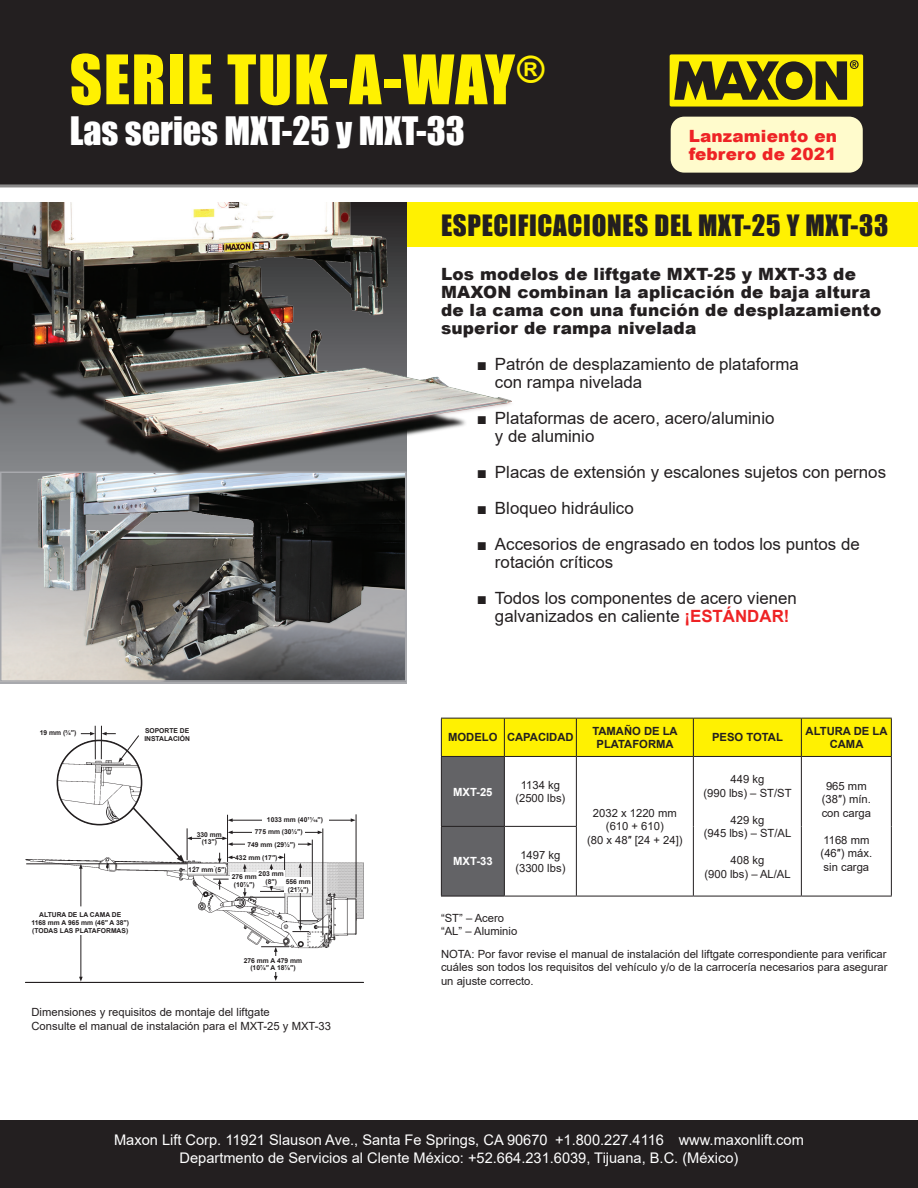
<style>
.page{position:relative;width:918px;height:1188px;background:#fff}
.page>*{position:absolute;margin:0;border:0;box-sizing:border-box;transform-origin:0 0}
.t1{font:63px "Impact";letter-spacing:.025em;color:#fff101}
.t2{font:36px "Impact";color:#fff}
.t3{font:27px "Impact";letter-spacing:.025em;color:#231f20}
.t4{font:16.8px/18px "Arial";color:#231f20}
.t5{font:900 16.8px/18px "Arial";letter-spacing:.01em;color:#231f20}
.t6{font:900 16.8px/18px "Arial";letter-spacing:.01em;color:#ee2325}
.t7{font:14.7px/18px "Arial";color:#fff;text-align:center}
.t8{font:11.25px/13.5px "Arial";color:#231f20;text-align:center}
.t9{font:700 11.25px/13.5px "Arial";color:#231f20;text-align:center}
.t10{font:700 11.25px "Arial";color:#fff}
.t11{font:700 6.75px/7.9px "Arial";color:#231f20;text-align:center}
.s1{font-weight:700;color:#ee2325}
</style>
<div class="page">
<div style="left:0;top:0;width:918px;height:187px;background:#231f20"></div>
<div style="left:670px;top:54px;width:193px;height:53px;background:#fff101;border-radius:2px"></div>
<svg style="left:674px;top:60px;width:185px;height:40px"></svg>
<div style="left:0;top:1120px;width:918px;height:68px;background:#231f20"></div>
<div style="left:400px;top:202px;width:518px;height:46px;background:#fff101"></div>
<svg style="left:442px;top:719px;width:449px;height:177px"></svg>
<hr style="left:441px;top:718px;width:63px;height:1px;background:#231f20">
<hr style="left:441px;top:719px;width:1px;height:37px;background:#231f20">
<hr style="left:504px;top:718px;width:72px;height:1px;background:#231f20">
<hr style="left:504px;top:719px;width:1px;height:37px;background:#231f20">
<hr style="left:576px;top:718px;width:117px;height:1px;background:#231f20">
<hr style="left:576px;top:719px;width:1px;height:37px;background:#231f20">
<hr style="left:693px;top:718px;width:108px;height:1px;background:#231f20">
<hr style="left:693px;top:719px;width:1px;height:37px;background:#231f20">
<hr style="left:801px;top:718px;width:91px;height:1px;background:#231f20">
<hr style="left:801px;top:719px;width:1px;height:37px;background:#231f20">
<hr style="left:891px;top:719px;width:1px;height:37px;background:#231f20">
<hr style="left:441px;top:756px;width:63px;height:1px;background:#231f20">
<hr style="left:441px;top:757px;width:1px;height:69px;background:#231f20">
<hr style="left:441px;top:827px;width:1px;height:69px;background:#231f20">
<hr style="left:504px;top:756px;width:72px;height:1px;background:#231f20">
<hr style="left:504px;top:757px;width:1px;height:69px;background:#231f20">
<hr style="left:504px;top:826px;width:73px;height:1px;background:#231f20">
<hr style="left:504px;top:827px;width:1px;height:69px;background:#231f20">
<hr style="left:504px;top:896px;width:72px;height:1px;background:#231f20">
<hr style="left:576px;top:756px;width:117px;height:1px;background:#231f20">
<hr style="left:576px;top:757px;width:1px;height:69px;background:#231f20">
<hr style="left:693px;top:756px;width:108px;height:1px;background:#231f20">
<hr style="left:693px;top:757px;width:1px;height:69px;background:#231f20">
<hr style="left:801px;top:756px;width:91px;height:1px;background:#231f20">
<hr style="left:801px;top:757px;width:1px;height:69px;background:#231f20">
<hr style="left:891px;top:757px;width:1px;height:69px;background:#231f20">
<hr style="left:576px;top:827px;width:1px;height:69px;background:#231f20">
<hr style="left:693px;top:826px;width:1px;height:70px;background:#231f20">
<hr style="left:801px;top:826px;width:1px;height:70px;background:#231f20">
<hr style="left:891px;top:826px;width:1px;height:70px;background:#231f20">
<hr style="left:576px;top:896px;width:117px;height:1px;background:#231f20">
<hr style="left:693px;top:896px;width:108px;height:1px;background:#231f20">
<hr style="left:801px;top:896px;width:91px;height:1px;background:#231f20">
<hr style="left:441px;top:826px;width:63px;height:1px;background:#231f20">
<hr style="left:441px;top:896px;width:63px;height:1px;background:#231f20">
<div style="left:671px;top:117px;width:192px;height:56px;background:#fffbcc;border-radius:14px"></div>
<img style="left:3px;top:477px;width:400px;height:202px">
<div style="left:0;top:472px;width:406px;height:210px;border:2px solid #a8a9ad"></div>
<img style="left:0;top:203px;width:515px;height:274px">
<img style="left:25px;top:858px;width:339px;height:124px">
<hr style="left:26px;top:864px;width:161px;height:1px;background:#231f20">
<hr style="left:227px;top:815px;width:1px;height:47px;background:#231f20">
<hr style="left:231px;top:820px;width:121px;height:1px;background:#231f20">
<svg style="left:228px;top:818px;width:5px;height:4px"></svg>
<svg style="left:351px;top:818px;width:5px;height:4px"></svg>
<hr style="left:356px;top:814px;width:1px;height:84px;background:#231f20">
<svg style="left:299px;top:863px;width:3px;height:15px"></svg>
<hr style="left:300px;top:890px;width:1px;height:37px;background:#231f20">
<svg style="left:243px;top:864px;width:4px;height:33px"></svg>
<hr style="left:242px;top:897px;width:43px;height:1px;background:#231f20">
<hr style="left:231px;top:832px;width:33px;height:1px;background:#231f20">
<hr style="left:231px;top:844px;width:33px;height:1px;background:#231f20">
<svg style="left:216px;top:831px;width:17px;height:15px"></svg>
<svg style="left:305px;top:831px;width:18px;height:3px"></svg>
<svg style="left:298px;top:842px;width:14px;height:4px"></svg>
<hr style="left:323px;top:828px;width:1px;height:107px;background:#231f20">
<hr style="left:312px;top:840px;width:1px;height:56px;background:#231f20">
<svg style="left:261px;top:946px;width:28px;height:11px"></svg>
<svg style="left:292px;top:926px;width:17px;height:6px"></svg>
<svg style="left:274px;top:972px;width:4px;height:9px"></svg>
<hr style="left:284px;top:854px;width:1px;height:36px;background:#231f20">
<hr style="left:231px;top:857px;width:50px;height:1px;background:#231f20">
<svg style="left:260px;top:856px;width:25px;height:36px"></svg>
<hr style="left:101px;top:726px;width:1px;height:33px;background:#231f20">
<hr style="left:95px;top:726px;width:1px;height:33px;background:#231f20">
<svg style="left:56px;top:732px;width:145px;height:137px"></svg>
<svg style="left:218px;top:853px;width:3px;height:11px"></svg>
<svg style="left:213px;top:879px;width:16px;height:11px"></svg>
<div style="left:253px;top:827px;width:52px;height:10px;background:#fff"></div>
<div style="left:262px;top:815px;width:66px;height:9px;background:#fff"></div>
<div style="left:245px;top:839px;width:53px;height:10px;background:#fff"></div>
<div style="left:235px;top:855px;width:43px;height:5px;background:#fff"></div>
<div style="left:188px;top:867px;width:39px;height:5px;background:#fff"></div>
<div style="left:230px;top:873px;width:28px;height:15px;background:#fff"></div>
<div style="left:257px;top:870px;width:28px;height:15px;background:#fff"></div>
<div style="left:284px;top:878px;width:28px;height:15px;background:#fff"></div>
<div style="left:27px;top:910px;width:107px;height:25px;background:#fff"></div>
<div style="left:241px;top:957px;width:64px;height:15px;background:#fff"></div>
<h1 class="t1" style="left:70px;top:31px;width:477px">SERIE TUK-A-WAY<sup>®</sup></h1>
<h2 class="t2" style="left:70px;top:103px;width:397px">Las series MXT-25 y MXT-33</h2>
<h3 class="t6" style="left:689px;top:126px;width:150px">Lanzamiento en febrero de 2021</h3>
<p class="t11" style="left:40px;top:729px;width:38px">19 mm (¾″)</p>
<p class="t11" style="left:144px;top:727px;width:47px;text-align:left">SOPORTE DE<br>INSTALACIÓN</p>
<p class="t11" style="left:31px;top:911px;width:99px">ALTURA DE LA CAMA DE<br>1168 mm A 965 mm (46″ A 38″) (TODAS LAS PLATAFORMAS)</p>
<p class="t11" style="left:197px;top:830px;width:27px">330 mm (13″)</p>
<p class="t11" style="left:267px;top:816px;width:58px">1033 mm (40¹¹⁄16″)</p>
<p class="t11" style="left:255px;top:828px;width:49px">775 mm (30½″)</p>
<p class="t11" style="left:235px;top:838px;width:62px;line-height:13px;text-align:left;text-indent:12px">749 mm (29½″)<br>432 mm (17″)</p>
<p class="t11" style="left:188px;top:866px;width:40px">127 mm (5″)</p>
<p class="t11" style="left:232px;top:873px;width:27px">276 mm (10⅞″)</p>
<p class="t11" style="left:259px;top:870px;width:27px">203 mm (8″)</p>
<p class="t11" style="left:286px;top:877px;width:27px">556 mm (21⅞″)</p>
<p class="t11" style="left:244px;top:956px;width:60px">276 mm A 479 mm (10⅞″ A 18⅞″)</p>
<p class="t8" style="left:32px;top:1005px;width:301px;text-align:left">Dimensiones y requisitos de montaje del liftgate<br>Consulte el manual de instalación para el MXT-25 y MXT-33</p>
<h3 class="t3" style="left:441px;top:204px;width:449px">ESPECIFICACIONES DEL MXT-25 Y MXT-33</h3>
<h3 class="t5" style="left:441px;top:264px;width:442px">Los modelos de liftgate MXT-25 y MXT-33 de MAXON combinan la aplicación de baja altura de la cama con una función de desplazamiento superior de rampa nivelada</h3>
<h3 class="t4" style="left:495px;top:355px;width:305px;text-indent:-18px">■ Patrón de desplazamiento de plataforma con rampa nivelada</h3>
<h3 class="t4" style="left:495px;top:409px;width:281px;text-indent:-18px">■ Plataformas de acero, acero/aluminio y de aluminio</h3>
<h3 class="t4" style="left:477px;top:463px;width:411px">■ Placas de extensión y escalones sujetos con pernos</h3>
<h3 class="t4" style="left:477px;top:499px;width:158px">■ Bloqueo hidráulico</h3>
<h3 class="t4" style="left:495px;top:535px;width:366px;text-indent:-18px">■ Accesorios de engrasado en todos los puntos de rotación críticos</h3>
<h3 class="t4" style="left:495px;top:589px;width:304px;text-indent:-18px">■ Todos los componentes de acero vienen galvanizados en caliente <span class="s1">¡ESTÁNDAR!</span></h3>
<p class="t9" style="left:448px;top:731px;width:127px">MODELO CAPACIDAD</p>
<p class="t9" style="left:592px;top:724px;width:87px">TAMAÑO DE LA<br>PLATAFORMA</p>
<p class="t9" style="left:712px;top:731px;width:72px">PESO TOTAL</p>
<p class="t9" style="left:806px;top:724px;width:83px">ALTURA DE LA<br>CAMA</p>
<p class="t10" style="left:453px;top:784px;width:41px">MXT-25</p>
<p class="t8" style="left:515px;top:778px;width:52px">1134 kg (2500 lbs)</p>
<p class="t8" style="left:587px;top:806px;width:97px">2032 x 1220 mm (610 + 610)<br>(80 x 48″ [24 + 24])</p>
<p class="t8" style="left:703px;top:772px;width:90px">449 kg<br>(990 lbs) – ST/ST</p>
<p class="t8" style="left:704px;top:813px;width:89px">429 kg<br>(945 lbs) – ST/AL</p>
<p class="t8" style="left:704px;top:853px;width:88px">408 kg<br>(900 lbs) – AL/AL</p>
<p class="t8" style="left:822px;top:779px;width:51px">965 mm (38″) mín. con carga</p>
<p class="t8" style="left:821px;top:833px;width:53px;text-align:left">1168 mm (46″) máx. sin carga</p>
<p class="t10" style="left:453px;top:853px;width:41px">MXT-33</p>
<p class="t8" style="left:515px;top:848px;width:52px">1497 kg (3300 lbs)</p>
<p class="t8" style="left:441px;top:911px;width:78px;text-align:left">“ST” – Acero “AL” – Aluminio</p>
<p class="t8" style="left:441px;top:947px;width:448px;text-align:justify">NOTA: Por favor revise el manual de instalación del liftgate correspondiente para verificar cuáles son todos los requisitos del vehículo y/o de la carrocería necesarios para asegurar un ajuste correcto.</p>
<h3 class="t7" style="left:114px;top:1130px;width:691px">Maxon Lift Corp. 11921 Slauson Ave., Santa Fe Springs, CA 90670 +1.800.227.4116 www.maxonlift.com<br>Departmento de Servicios al Clente México: +52.664.231.6039, Tijuana, B.C. (México)</h3>
</div>
